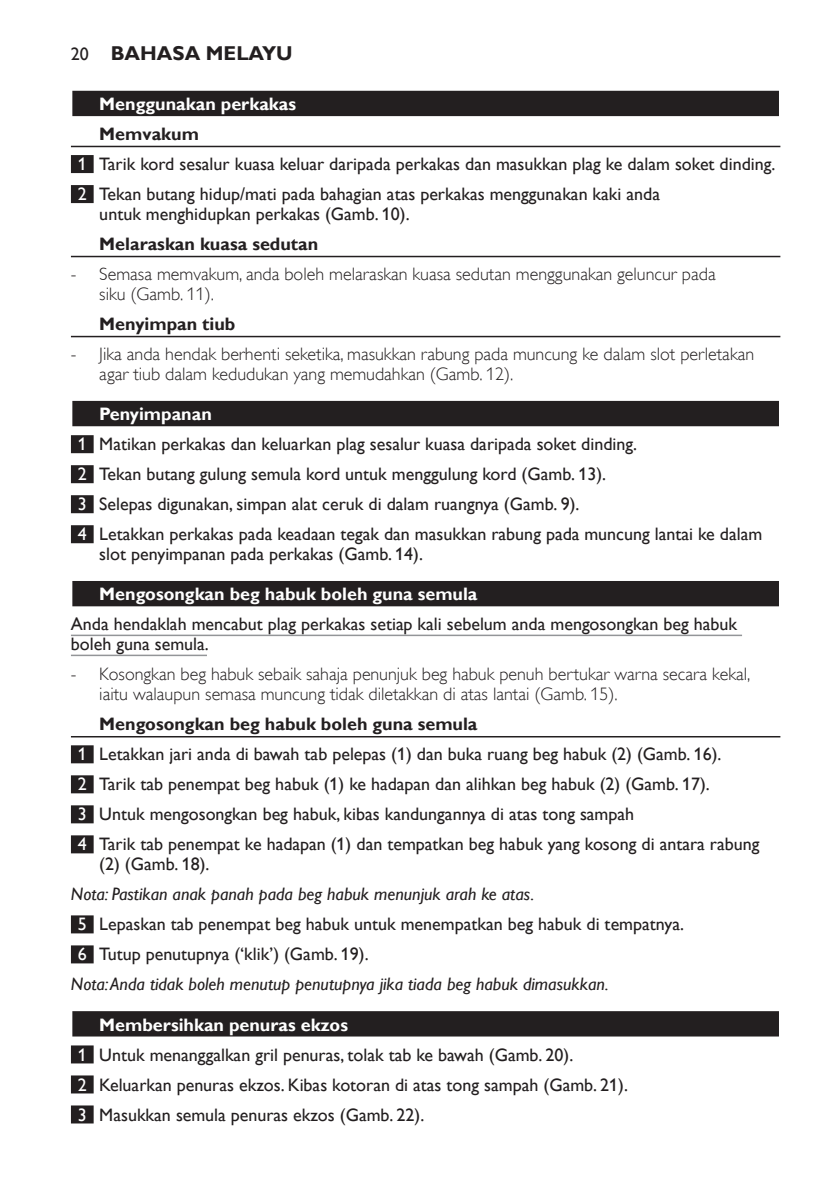
<style>
.page{position:relative;width:840px;height:1191px;background:#fff}
.page>*{position:absolute;margin:0;border:0;box-sizing:border-box;transform-origin:0 0}
.t1{font:700 20px "Gill Sans Alt One WGL";color:#231f20}
.t2{font:18px/30px "Gill Sans Alt One WGL";color:#231f20}
.t3{font:18px/20px "Gill Sans Alt One WGL Light";color:#231f20}
.t4{font:italic 18px "Gill Sans Alt One WGL";color:#231f20}
.t5{font:700 18px "Gill Sans Alt One WGL";color:#fff}
.t6{font:700 18px "Gill Sans Alt One WGL";color:#231f20}
.s1{font-weight:400;font-size:18px}
.s2{font-weight:700}
.s3{color:#fff}
.s4{font-weight:700;color:#fff}
</style>
<div class="page">
<div style="left:71px;top:90px;width:709px;height:28px;background:#e4e3e3"></div>
<div style="left:72px;top:91px;width:706px;height:25px;background:#231f20"></div>
<hr style="left:71px;top:146px;width:709px;height:1px;background:#231f20">
<div style="left:71px;top:155px;width:23px;height:18px;background:#231f20"></div>
<div style="left:71px;top:185px;width:23px;height:18px;background:#231f20"></div>
<hr style="left:71px;top:256px;width:709px;height:1px;background:#231f20">
<hr style="left:71px;top:336px;width:709px;height:1px;background:#231f20">
<div style="left:71px;top:400px;width:709px;height:28px;background:#c6c5c5"></div>
<div style="left:72px;top:401px;width:706px;height:25px;background:#231f20"></div>
<div style="left:71px;top:435px;width:23px;height:18px;background:#231f20"></div>
<div style="left:71px;top:465px;width:23px;height:18px;background:#231f20"></div>
<div style="left:71px;top:495px;width:23px;height:18px;background:#231f20"></div>
<div style="left:71px;top:525px;width:23px;height:18px;background:#231f20"></div>
<div style="left:71px;top:580px;width:709px;height:28px;background:#b4b3b3"></div>
<div style="left:72px;top:581px;width:706px;height:25px;background:#231f20"></div>
<hr style="left:71px;top:634px;width:670px;height:2px;background:#939598">
<hr style="left:71px;top:654px;width:136px;height:2px;background:#939598">
<hr style="left:71px;top:736px;width:709px;height:1px;background:#231f20">
<div style="left:71px;top:745px;width:23px;height:18px;background:#231f20"></div>
<div style="left:71px;top:775px;width:23px;height:18px;background:#231f20"></div>
<div style="left:71px;top:805px;width:23px;height:18px;background:#231f20"></div>
<div style="left:71px;top:835px;width:23px;height:18px;background:#231f20"></div>
<div style="left:71px;top:915px;width:23px;height:18px;background:#231f20"></div>
<div style="left:71px;top:945px;width:23px;height:18px;background:#231f20"></div>
<div style="left:71px;top:1010px;width:709px;height:28px;background:#8b8989"></div>
<div style="left:72px;top:1011px;width:706px;height:25px;background:#231f20"></div>
<div style="left:71px;top:1045px;width:23px;height:18px;background:#231f20"></div>
<div style="left:71px;top:1075px;width:23px;height:18px;background:#231f20"></div>
<div style="left:71px;top:1105px;width:23px;height:18px;background:#231f20"></div>
<p class="t1" style="left:71px;top:40px;width:223px"><span class="s1">20</span> Bahasa Melayu</p>
<p class="t5" style="left:99px;top:92px;width:198px">Menggunakan perkakas</p>
<p class="t2" style="left:78px;top:119px;width:699px;text-indent:22px"><span class="s2">Memvakum<br></span><span class="s3">1</span> Tarik kord sesalur kuasa keluar daripada perkakas dan masukkan plag ke dalam soket dinding.<br><span class="s3">2</span> Tekan butang hidup/mati pada bahagian atas perkakas menggunakan kaki anda</p>
<p class="t2" style="left:99px;top:199px;width:311px">untuk menghidupkan perkakas (Gamb. 10).</p>
<p class="t6" style="left:99px;top:232px;width:220px">Melaraskan kuasa sedutan</p>
<p class="t3" style="left:99px;top:264px;width:617px;text-indent:-28px">- Semasa memvakum, anda boleh melaraskan kuasa sedutan menggunakan geluncur pada siku (Gamb. 11).</p>
<p class="t6" style="left:99px;top:312px;width:138px">Menyimpan tiub</p>
<p class="t3" style="left:99px;top:344px;width:656px;text-indent:-28px">- Jika anda hendak berhenti seketika, masukkan rabung pada muncung ke dalam slot perletakan agar tiub dalam kedudukan yang memudahkan (Gamb. 12).</p>
<p class="t2" style="left:78px;top:399px;width:685px;text-indent:22px"><span class="s4">Penyimpanan<br></span><span class="s3">1</span> Matikan perkakas dan keluarkan plag sesalur kuasa daripada soket dinding.<br><span class="s3">2</span> Tekan butang gulung semula kord untuk menggulung kord (Gamb. 13).<br><span class="s3">3</span> Selepas digunakan, simpan alat ceruk di dalam ruangnya (Gamb. 9).<br><span class="s3">4</span> Letakkan perkakas pada keadaan tegak dan masukkan rabung pada muncung lantai ke dalam</p>
<p class="t2" style="left:99px;top:539px;width:325px">slot penyimpanan pada perkakas (Gamb. 14).</p>
<p class="t5" style="left:99px;top:582px;width:379px">Mengosongkan beg habuk boleh guna semula</p>
<p class="t2" style="left:71px;top:614px;width:667px;line-height:20px">Anda hendaklah mencabut plag perkakas setiap kali sebelum anda mengosongkan beg habuk boleh guna semula.</p>
<p class="t3" style="left:99px;top:664px;width:652px;text-indent:-28px">- Kosongkan beg habuk sebaik sahaja penunjuk beg habuk penuh bertukar warna secara kekal, iaitu walaupun semasa muncung tidak diletakkan di atas lantai (Gamb. 15).</p>
<p class="t2" style="left:78px;top:709px;width:682px;text-indent:22px"><span class="s2">Mengosongkan beg habuk boleh guna semula<br></span><span class="s3">1</span> Letakkan jari anda di bawah tab pelepas (1) dan buka ruang beg habuk (2) (Gamb. 16).<br><span class="s3">2</span> Tarik tab penempat beg habuk (1) ke hadapan dan alihkan beg habuk (2) (Gamb. 17).<br><span class="s3">3</span> Untuk mengosongkan beg habuk, kibas kandungannya di atas tong sampah<br><span class="s3">4</span> Tarik tab penempat ke hadapan (1) dan tempatkan beg habuk yang kosong di antara rabung</p>
<p class="t2" style="left:99px;top:849px;width:112px">(2) (Gamb. 18).</p>
<p class="t4" style="left:71px;top:882px;width:464px">Nota: Pastikan anak panah pada beg habuk menunjuk arah ke atas.</p>
<p class="t2" style="left:78px;top:909px;width:607px"><span class="s3">5</span> Lepaskan tab penempat beg habuk untuk menempatkan beg habuk di tempatnya.</p>
<p class="t2" style="left:78px;top:939px;width:292px"><span class="s3">6</span> Tutup penutupnya (‘klik’) (Gamb. 19).</p>
<p class="t4" style="left:71px;top:972px;width:539px">Nota: Anda tidak boleh menutup penutupnya jika tiada beg habuk dimasukkan.</p>
<p class="t2" style="left:78px;top:1009px;width:551px;text-indent:22px"><span class="s4">Membersihkan penuras ekzos<br></span><span class="s3">1</span> Untuk menanggalkan gril penuras, tolak tab ke bawah (Gamb. 20).<br><span class="s3">2</span> Keluarkan penuras ekzos. Kibas kotoran di atas tong sampah (Gamb. 21).<br><span class="s3">3</span> Masukkan semula penuras ekzos (Gamb. 22).</p>
</div>
